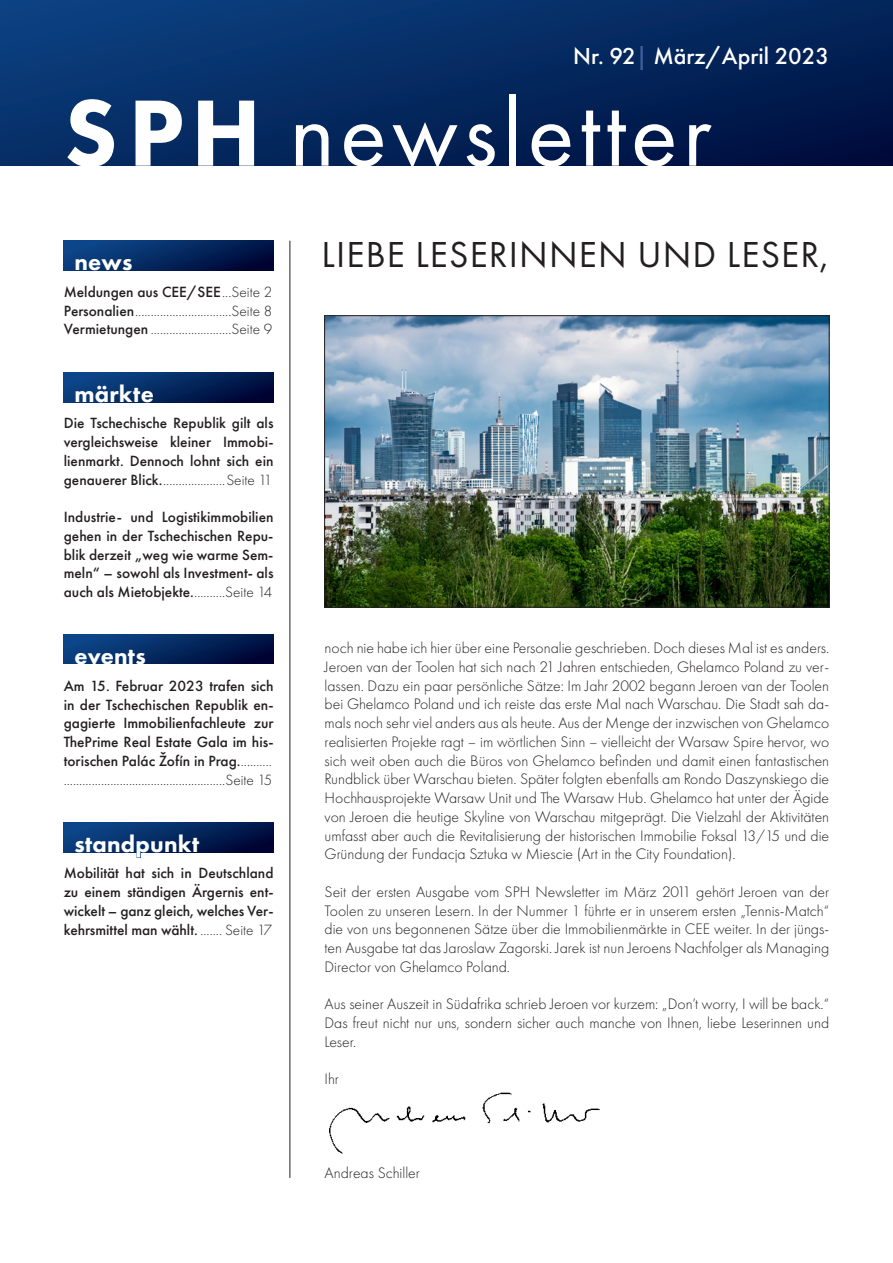
<style>
.page{position:relative;width:893px;height:1263px;background:#fff}
.page>*{position:absolute;margin:0;border:0;box-sizing:border-box;transform-origin:0 0}
.t1{font:97.5px "Futura PT";letter-spacing:.05em;color:#fff}
.t2{font:37.5px "Futura PT";letter-spacing:.03em;color:#231f20}
.t3{font:800 24px "Futura PT";letter-spacing:.01em;color:#fff}
.t4{font:500 24px "Futura PT";color:#fff}
.t5{font:300 15.75px/18.8px "Futura PT";color:#231f20;text-align:justify}
.t6{font:500 15.3px/18.8px "Futura PT";color:#231f20;text-align:justify}
.t7{font:300 15.3px/18.8px "Futura PT";color:#231f20;text-align:justify}
.s1{color:#425e9b}
.s2{font-weight:800}
.s3{font-weight:500}
.s4{font-weight:300}
.s5{color:#0c4589}
</style>
<div class="page">
<svg style="left:0;top:0;width:893px;height:166px;background:#042860"></svg>
<img style="left:329px;top:1092px;width:271px;height:62px">
<hr style="left:290px;top:241px;width:1px;height:937px;background:#231f20">
<svg style="left:64px;top:241px;width:210px;height:29px;background:#052860"></svg>
<svg style="left:64px;top:372px;width:210px;height:30px;background:#052860"></svg>
<svg style="left:64px;top:634px;width:210px;height:30px;background:#052860"></svg>
<svg style="left:64px;top:822px;width:210px;height:30px;background:#052860"></svg>
<img style="left:326px;top:317px;width:501px;height:288px">
<div style="left:324px;top:315px;width:505px;height:292px;border:1px solid #231f20"></div>
<h3 class="t4" style="left:573px;top:41px;width:258px">Nr. 92<span class="s1">|</span> März/April 2023</h3>
<h1 class="t1" style="left:64px;top:75px;width:649px"><span class="s2">SPH</span> newsletter</h1>
<h3 class="t3" style="left:74px;top:247px;width:60px">news</h3>
<p class="t7" style="left:64px;top:283px;width:210px"><span class="s3">Meldungen aus CEE/SEE</span>...Seite 2<br><span class="s3">Personalien</span>...............................Seite 8<br><span class="s3">Vermietungen</span> ..........................Seite 9</p>
<h3 class="t3" style="left:74px;top:379px;width:81px">märkte</h3>
<p class="t6" style="left:64px;top:414px;width:211px">Die Tschechische Republik gilt als vergleichsweise kleiner Immobi&shy;lienmarkt. Dennoch lohnt sich ein genauerer Blick.<span class="s4">....................Seite 11</span></p>
<p class="t6" style="left:64px;top:507px;width:211px">Industrie- und Logistikimmobilien gehen in der Tschechischen Repu&shy;blik derzeit „weg wie warme Sem&shy;meln“ – sowohl als Investment- als auch als Mietobjekte.<span class="s4">..........Seite 14</span></p>
<h3 class="t3" style="left:74px;top:641px;width:73px">events</h3>
<p class="t6" style="left:64px;top:676px;width:211px">Am 15. Februar 2023 trafen sich in der Tschechischen Republik en&shy;gagierte Immobilienfachleute zur ThePrime Real Estate Gala im his&shy;torischen Palác Žofín in Prag.<span class="s4">.......... ....................................................Seite 15</span></p>
<h3 class="t3" style="left:74px;top:829px;width:127px">stand<span class="s5">p</span>unkt</h3>
<p class="t6" style="left:64px;top:864px;width:211px">Mobilität hat sich in Deutschland zu einem ständigen Ärgernis ent&shy;wickelt – ganz gleich, welches Ver&shy;kehrsmittel man wählt. <span class="s4">....... Seite 17</span></p>
<h2 class="t2" style="left:322px;top:232px;width:509px">LIEBE LESERINNEN UND LESER,</h2>
<p class="t5" style="left:325px;top:639px;width:506px">noch nie habe ich hier über eine Personalie geschrieben. Doch dieses Mal ist es anders.<br>Jeroen van der Toolen hat sich nach 21 Jahren entschieden, Ghelamco Poland zu ver&shy;lassen. Dazu ein paar persönliche Sätze: Im Jahr 2002 begann Jeroen van der Toolen bei Ghelamco Poland und ich reiste das erste Mal nach Warschau. Die Stadt sah da&shy;mals noch sehr viel anders aus als heute. Aus der Menge der inzwischen von Ghelamco realisierten Projekte ragt – im wörtlichen Sinn – vielleicht der Warsaw Spire hervor, wo sich weit oben auch die Büros von Ghelamco befinden und damit einen fantastischen Rundblick über Warschau bieten. Später folgten ebenfalls am Rondo Daszynskiego die Hochhausprojekte Warsaw Unit und The Warsaw Hub. Ghelamco hat unter der Ägide von Jeroen die heutige Skyline von Warschau mitgeprägt. Die Vielzahl der Aktivitäten umfasst aber auch die Revitalisierung der historischen Immobilie Foksal 13/15 und die Gründung der Fundacja Sztuka w Miescie (Art in the City Foundation).</p>
<p class="t5" style="left:325px;top:882px;width:506px">Seit der ersten Ausgabe vom SPH Newsletter im März 2011 gehört Jeroen van der Toolen zu unseren Lesern. In der Nummer 1 führte er in unserem ersten „Tennis-Match“ die von uns begonnenen Sätze über die Immobilienmärkte in CEE weiter. In der jüngs&shy;ten Ausgabe tat das Jaroslaw Zagorski. Jarek ist nun Jeroens Nachfolger als Managing Director von Ghelamco Poland.</p>
<p class="t5" style="left:325px;top:995px;width:506px">Aus seiner Auszeit in Südafrika schrieb Jeroen vor kurzem: „Don’t worry, I will be back.“ Das freut nicht nur uns, sondern sicher auch manche von Ihnen, liebe Leserinnen und Leser.</p>
<p class="t5" style="left:325px;top:1070px;width:16px">Ihr</p>
<p class="t5" style="left:325px;top:1164px;width:97px">Andreas Schiller</p>
</div>
